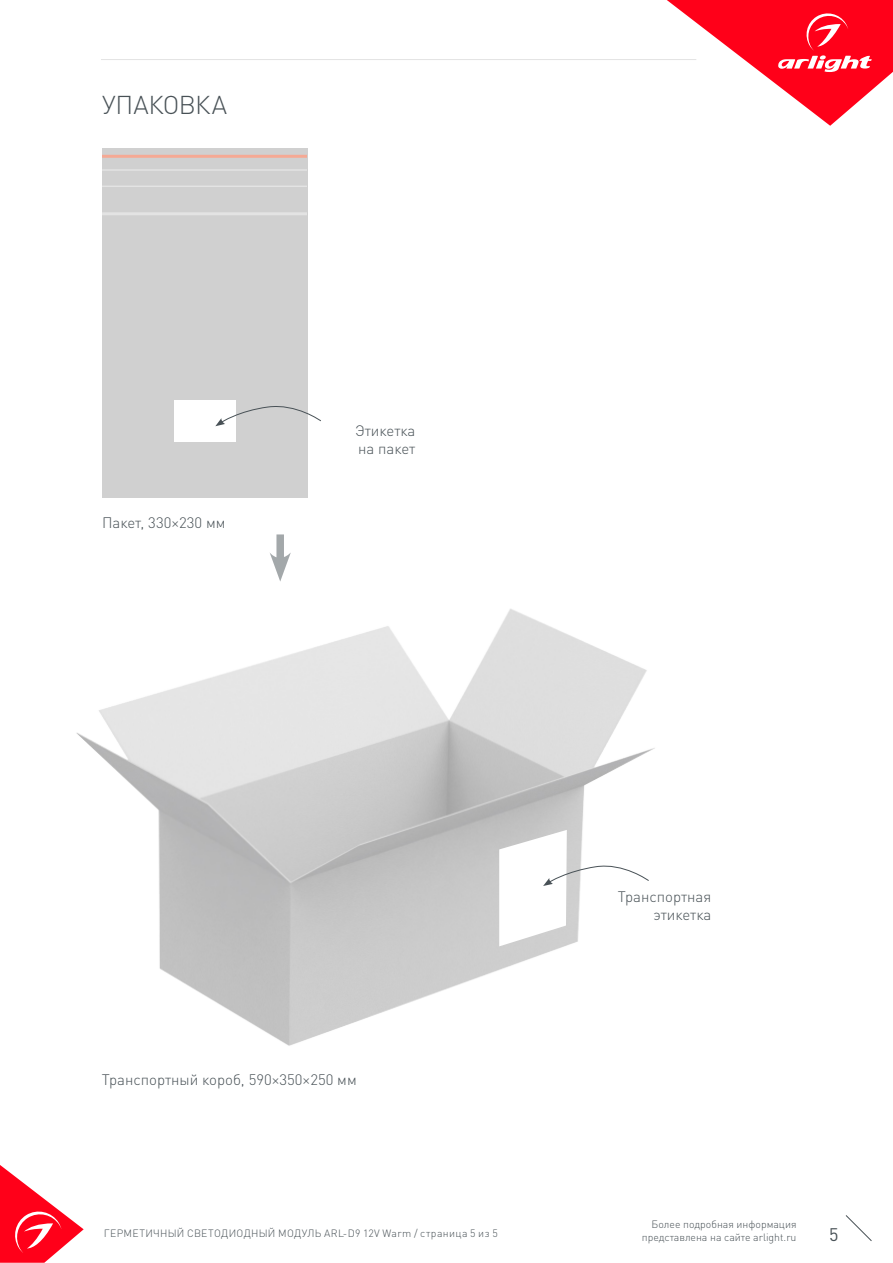
<style>
.page{position:relative;width:893px;height:1263px;background:#fff}
.page>*{position:absolute;margin:0;border:0;box-sizing:border-box;transform-origin:0 0}
.t1{font:300 25.5px "DIN Pro";letter-spacing:-.005em;color:#485156}
.t2{font:18px "DIN Pro";color:#485156}
.t3{font:300 15px/18px "DIN Pro";color:#485156}
.t4{font:300 10.5px "DIN Pro";letter-spacing:.025em;color:#485156}
.t5{font:300 10.5px/12.6px "DIN Pro";color:#485156;text-align:right}
</style>
<div class="page">
<svg style="left:0;top:1165px;width:84px;height:98px"></svg>
<svg style="left:845px;top:1215px;width:27px;height:26px"></svg>
<svg style="left:667px;top:0;width:226px;height:126px"></svg>
<hr style="left:101px;top:59px;width:595px;height:1px;background:#e3e3e3">
<img style="left:76px;top:609px;width:579px;height:437px">
<div style="left:102px;top:148px;width:206px;height:349px;background:#d0d0d0"></div>
<hr style="left:102px;top:169px;width:205px;height:2px;background:#e3e3e3">
<hr style="left:102px;top:186px;width:205px;height:1px;background:#e3e3e3">
<hr style="left:102px;top:212px;width:205px;height:3px;background:#e3e3e3">
<hr style="left:102px;top:155px;width:205px;height:3px;background:#f5a994">
<div style="left:174px;top:401px;width:62px;height:41px;background:#fff"></div>
<svg style="left:215px;top:406px;width:106px;height:20px"></svg>
<div style="left:276px;top:534px;width:8px;height:31px;background:#a3a8aa"></div>
<svg style="left:270px;top:552px;width:21px;height:30px"></svg>
<svg style="left:499px;top:830px;width:150px;height:116px"></svg>
<h1 class="t1" style="left:102px;top:87px;width:127px">УПАКОВКА</h1>
<p class="t3" style="left:102px;top:513px;width:125px">Пакет, 330×230 мм</p>
<p class="t3" style="left:355px;top:421px;width:62px">Этикетка на пакет</p>
<p class="t3" style="left:102px;top:1070px;width:256px">Транспортный короб, 590×350×250 мм</p>
<p class="t3" style="left:618px;top:887px;width:95px;text-align:right">Транспортная этикетка</p>
<p class="t5" style="left:642px;top:1218px;width:156px">Более подробная информация представлена на сайте arlight.ru</p>
<p class="t4" style="left:104px;top:1226px;width:396px">ГЕРМЕТИЧНЫЙ СВЕТОДИОДНЫЙ МОДУЛЬ ARL-D9 12V Warm / страница 5 из 5</p>
<p class="t2" style="left:829px;top:1222px;width:11px">5</p>
</div>
